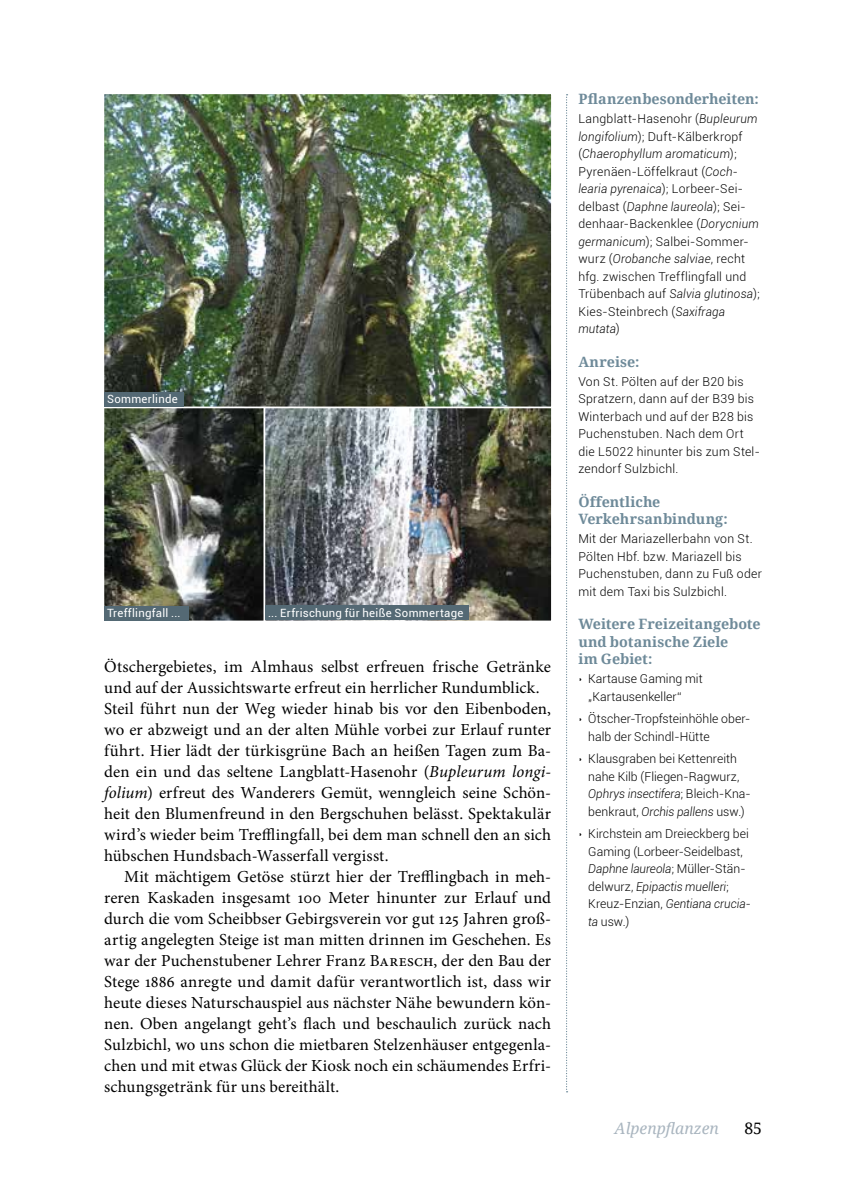
<style>
.page{position:relative;width:844px;height:1191px;background:#fff}
.page>*{position:absolute;margin:0;border:0;box-sizing:border-box;transform-origin:0 0}
.t1{font:16.8px/21px "Minion Pro";color:#000}
.t2{font:italic 15.75px "Noto Serif";color:#a9b5bf}
.t3{font:15.75px "Noto Serif";color:#000}
.t4{font:700 14.17px/17.5px "Noto Serif";color:#6e8a99}
.t5{font:300 12.25px/17.5px "Roboto";letter-spacing:.02em;color:#000}
.t6{font:300 12.25px/17.5px "Roboto";color:#000}
.t7{font:11.38px "Roboto";letter-spacing:.025em;color:#fff}
.s1{font-style:italic}
</style>
<div class="page">
<svg style="left:566px;top:94px;width:1px;height:998px"></svg>
<img style="left:104px;top:409px;width:158px;height:212px">
<img style="left:262px;top:409px;width:290px;height:212px">
<div style="left:104px;top:605px;width:85px;height:15px;background:#546974"></div>
<div style="left:265px;top:605px;width:203px;height:15px;background:#546974"></div>
<img style="left:104px;top:94px;width:448px;height:315px">
<div style="left:104px;top:392px;width:80px;height:14px;background:#546974"></div>
<p class="t7" style="left:107px;top:391px;width:72px">Sommerlinde</p>
<p class="t7" style="left:107px;top:605px;width:75px">Trefflingfall ...</p>
<p class="t7" style="left:268px;top:604px;width:197px">... Erfrischung für heiße Sommertage</p>
<p class="t1" style="left:104px;top:656px;width:448px">Ötschergebietes, im Almhaus selbst erfreuen frische Getränke und auf der Aussichtswarte erfreut ein herrlicher Rundumblick.<br>Steil führt nun der Weg wieder hinab bis vor den Eibenboden, wo er abzweigt und an der alten Mühle vorbei zur Erlauf runter führt. Hier lädt der türkisgrüne Bach an heißen Tagen zum Ba&shy;den ein und das seltene Langblatt-Hasenohr (<span class="s1">Bupleurum longi&shy;folium</span>) erfreut des Wanderers Gemüt, wenngleich seine Schön&shy;heit den Blumenfreund in den Bergschuhen belässt. Spektakulär wird’s wieder beim Trefflingfall, bei dem man schnell den an sich hübschen Hundsbach-Wasserfall vergisst.</p>
<p class="t1" style="left:104px;top:866px;width:448px;text-align:justify;text-indent:20px">Mit mächtigem Getöse stürzt hier der Trefflingbach in meh&shy;reren Kaskaden insgesamt 100 Meter hinunter zur Erlauf und durch die vom Scheibbser Gebirgsverein vor gut 125 Jahren groß&shy;artig angelegten Steige ist man mitten drinnen im Geschehen. Es war der Puchenstubener Lehrer Franz Baresch, der den Bau der Stege 1886 anregte und damit dafür verantwortlich ist, dass wir heute dieses Naturschauspiel aus nächster Nähe bewundern kön&shy;nen. Oben angelangt geht’s flach und beschaulich zurück nach Sulzbichl, wo uns schon die mietbaren Stelzenhäuser entgegenla&shy;chen und mit etwas Glück der Kiosk noch ein schäumendes Erfri&shy;schungsgetränk für uns bereithält.</p>
<p class="t4" style="left:578px;top:90px;width:182px">Pflanzenbesonderheiten:</p>
<p class="t5" style="left:578px;top:110px;width:183px">Langblatt-Hasenohr (<span class="s1">Bupleurum longifolium</span>); Duft-Kälberkropf (<span class="s1">Chaerophyllum aromaticum</span>);<br>Pyrenäen-Löffelkraut (<span class="s1">Coch&shy;learia pyrenaica</span>); Lorbeer-Sei&shy;delbast (<span class="s1">Daphne laureola</span>); Sei&shy;denhaar-Backenklee (<span class="s1">Dorycnium germanicum</span>); Salbei-Sommer&shy;wurz (<span class="s1">Orobanche salviae</span>, recht hfg. zwischen Trefflingfall und<br>Trübenbach auf <span class="s1">Salvia glutinosa</span>);<br>Kies-Steinbrech (<span class="s1">Saxifraga mutata</span>)</p>
<p class="t4" style="left:578px;top:352px;width:63px">Anreise:</p>
<p class="t5" style="left:578px;top:372px;width:183px">Von St. Pölten auf der B20 bis<br>Spratzern, dann auf der B39 bis<br>Winterbach und auf der B28 bis<br>Puchenstuben. Nach dem Ort die L5022 hinunter bis zum Stel&shy;zendorf Sulzbichl.</p>
<p class="t4" style="left:578px;top:492px;width:151px">Öffentliche<br>Verkehrsanbindung:</p>
<p class="t5" style="left:578px;top:530px;width:185px">Mit der Mariazellerbahn von St.<br>Pölten Hbf. bzw. Mariazell bis<br>Puchenstuben, dann zu Fuß oder mit dem Taxi bis Sulzbichl.</p>
<p class="t4" style="left:578px;top:615px;width:184px">Weitere Freizeitangebote und botanische Ziele<br>im Gebiet:</p>
<p class="t6" style="left:588px;top:670px;width:116px;text-indent:-10px">› Kartause Gaming mit „Kartausenkeller“</p>
<p class="t5" style="left:588px;top:710px;width:163px;text-indent:-10px">› Ötscher-Tropfsteinhöhle ober&shy;halb der Schindl-Hütte</p>
<p class="t5" style="left:588px;top:750px;width:164px;text-indent:-10px">› Klausgraben bei Kettenreith nahe Kilb (Fliegen-Ragwurz,<br><span class="s1">Ophrys insectifera</span>; Bleich-Kna&shy;benkraut, <span class="s1">Orchis pallens</span> usw.)</p>
<p class="t5" style="left:588px;top:825px;width:164px;text-indent:-10px">› Kirchstein am Dreieckberg bei<br>Gaming (Lorbeer-Seidelbast,<br><span class="s1">Daphne laureola</span>; Müller-Stän&shy;delwurz, <span class="s1">Epipactis muelleri</span>;<br>Kreuz-Enzian, <span class="s1">Gentiana crucia&shy;ta</span> usw.)</p>
<p class="t2" style="left:614px;top:1117px;width:106px">Alpenpflanzen</p>
<p class="t3" style="left:744px;top:1117px;width:19px">85</p>
</div>
